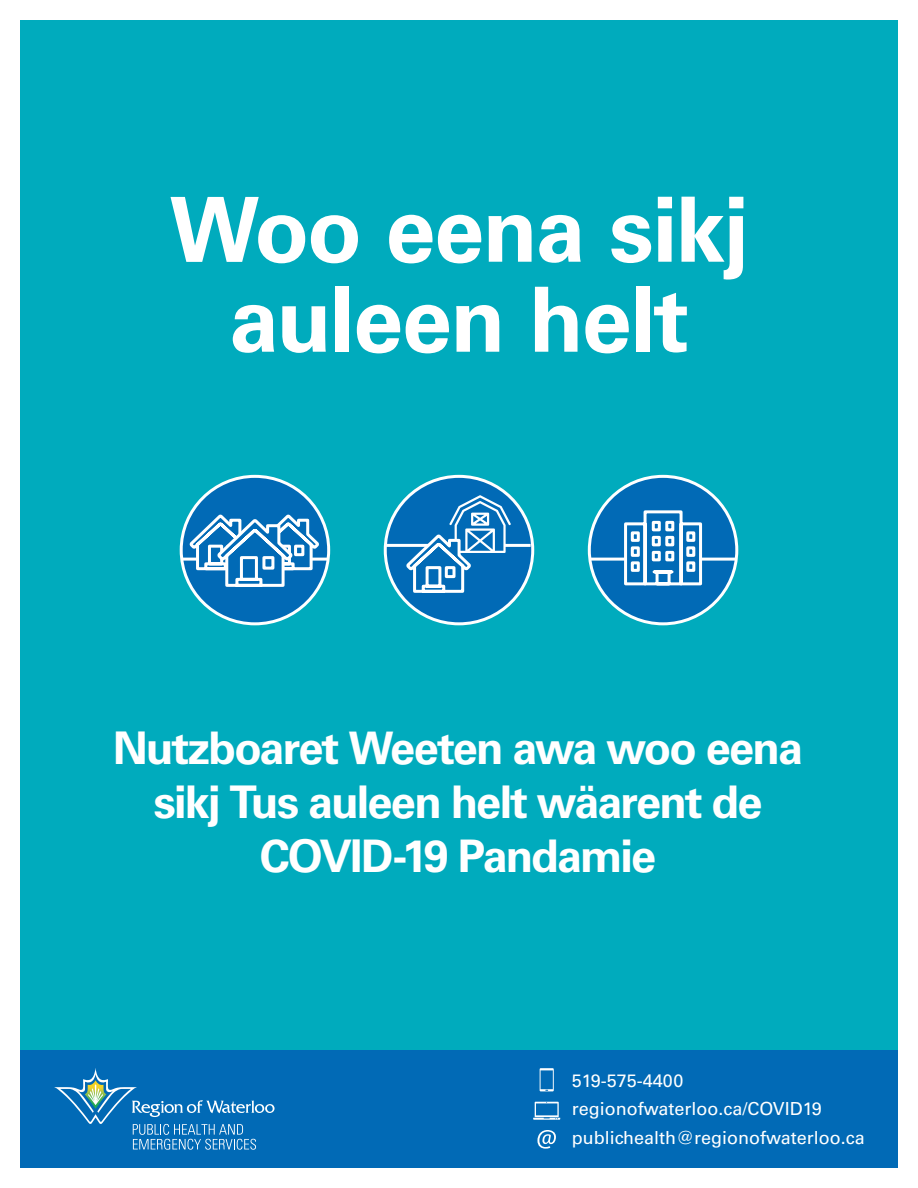
<style>
.page{position:relative;width:918px;height:1188px;background:#fff}
.page>*{position:absolute;margin:0;border:0;box-sizing:border-box;transform-origin:0 0}
.t1{font:700 90px/90px "Univers LT Std";letter-spacing:-.02em;color:#fff;text-align:center}
.t2{font:700 45px/54px "Univers LT Std";letter-spacing:-.04em;color:#fff;text-align:center}
.t3{font:18px/28.3px "Univers LT Std";color:#fff}
</style>
<div class="page">
<div style="left:20px;top:20px;width:878px;height:1030px;background:#00abbd"></div>
<div style="left:181px;top:476px;width:148px;height:148px;background:#016ab6;border-radius:50%"></div>
<div style="left:180px;top:475px;width:150px;height:150px;border:3px solid #fff;border-radius:50%"></div>
<div style="left:385px;top:476px;width:148px;height:148px;background:#016ab6;border-radius:50%"></div>
<div style="left:384px;top:475px;width:150px;height:150px;border:3px solid #fff;border-radius:50%"></div>
<div style="left:589px;top:476px;width:148px;height:148px;background:#016ab6;border-radius:50%"></div>
<div style="left:588px;top:475px;width:150px;height:150px;border:3px solid #fff;border-radius:50%"></div>
<div style="left:20px;top:1050px;width:878px;height:118px;background:#016ab6"></div>
<svg style="left:54px;top:1068px;width:221px;height:82px"></svg>
<svg style="left:533px;top:1102px;width:27px;height:18px"></svg>
<svg style="left:540px;top:1068px;width:14px;height:23px"></svg>
<svg style="left:537px;top:1130px;width:19px;height:19px"></svg>
<svg style="left:623px;top:510px;width:81px;height:76px"></svg>
<svg style="left:187px;top:512px;width:135px;height:76px"></svg>
<hr style="left:385px;top:544px;width:74px;height:3px;background:#fff">
<hr style="left:311px;top:558px;width:18px;height:3px;background:#fff">
<hr style="left:589px;top:558px;width:37px;height:3px;background:#fff">
<hr style="left:701px;top:558px;width:34px;height:3px;background:#fff">
<hr style="left:181px;top:558px;width:17px;height:3px;background:#fff">
<hr style="left:505px;top:544px;width:26px;height:3px;background:#fff">
<svg style="left:404px;top:495px;width:107px;height:98px"></svg>
<h1 class="t1" style="left:169px;top:186px;width:581px">Woo eena sikj auleen helt</h1>
<h2 class="t2" style="left:113px;top:721px;width:692px">Nutzboaret Weeten awa woo eena sikj Tus auleen helt wäarent de<br>COVID-19 Pandamie</h2>
<p class="t3" style="left:572px;top:1066px;width:295px">519-575-4400 regionofwaterloo.ca/COVID19 publichealth@regionofwaterloo.ca</p>
</div>
